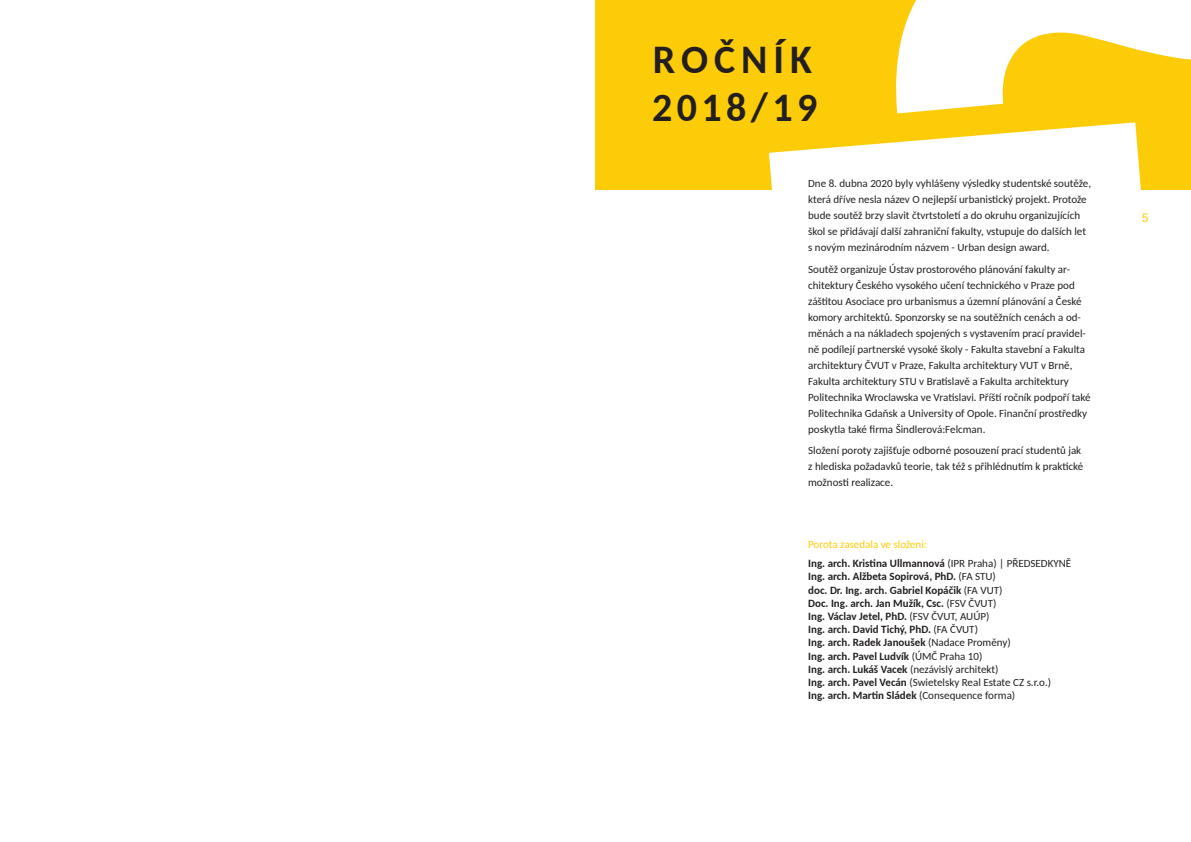
<style>
.page{position:relative;width:1191px;height:842px;background:#fff}
.page>*{position:absolute;margin:0;border:0;box-sizing:border-box;transform-origin:0 0}
.t1{font:700 40px/48px "Carlito";letter-spacing:.14em;color:#231f20}
.t2{font:12px "Arial";color:#fdcc09}
.odstavec{font:11px/16px "Carlito";color:#231f20}
.odstavec-2{font:700 11px/13.2px "Carlito";color:#231f20}
.odstavec-3{font:11px "Carlito";color:#fdcc09}
.s1{font-weight:400}
</style>
<div class="page">
<div style="left:595px;top:0;width:596px;height:190px;background:#fdcc09"></div>
<svg style="left:896px;top:0;width:295px;height:113px"></svg>
<svg style="left:769px;top:122px;width:372px;height:68px;fill:#fff"></svg>
<p class="t1" style="left:652px;top:34px;width:167px">ROČNÍK<br>2018/19</p>
<p class="odstavec" style="left:808px;top:175px;width:284px">Dne 8. dubna 2020 byly vyhlášeny výsledky studentské soutěže, která dříve nesla název O nejlepší urbanistický projekt. Protože bude soutěž brzy slavit čtvrtstoletí a do okruhu organizujících škol se přidávají další zahraniční fakulty, vstupuje do dalších let s novým mezinárodním názvem - Urban design award.</p>
<p class="odstavec" style="left:808px;top:260px;width:284px">Soutěž organizuje Ústav prostorového plánování fakulty ar&shy;chitektury Českého vysokého učení technického v Praze pod záštitou Asociace pro urbanismus a územní plánování a České komory architektů. Sponzorsky se na soutěžních cenách a od&shy;měnách a na nákladech spojených s vystavením prací pravidel&shy;ně podílejí partnerské vysoké školy - Fakulta stavební a Fakulta architektury ČVUT v Praze, Fakulta architektury VUT v Brně, Fakulta architektury STU v Bratislavě a Fakulta architektury Politechnika Wroclawska ve Vratislavi. Příští ročník podpoří také Politechnika Gdaňsk a University of Opole. Finanční prostředky poskytla také firma Šindlerová:Felcman.</p>
<p class="odstavec" style="left:808px;top:442px;width:277px">Složení poroty zajišťuje odborné posouzení prací studentů jak z hlediska požadavků teorie, tak též s přihlédnutím k praktické možnosti realizace.</p>
<p class="odstavec-3" style="left:808px;top:537px;width:120px">Porota zasedala ve složení:</p>
<p class="odstavec-2" style="left:808px;top:556px;width:264px">Ing. arch. Kristina Ullmannová <span class="s1">(IPR Praha) | PŘEDSEDKYNĚ </span>Ing. arch. Alžbeta Sopirová, PhD. <span class="s1">(FA STU)<br></span>doc. Dr. Ing. arch. Gabriel Kopáčik <span class="s1">(FA VUT)<br></span>Doc. Ing. arch. Jan Mužík, Csc. <span class="s1">(FSV ČVUT)<br></span>Ing. Václav Jetel, PhD. <span class="s1">(FSV ČVUT, AUÚP)<br></span>Ing. arch. David Tichý, PhD. <span class="s1">(FA ČVUT)<br></span>Ing. arch. Radek Janoušek <span class="s1">(Nadace Proměny)<br></span>Ing. arch. Pavel Ludvík <span class="s1">(ÚMČ Praha 10)<br></span>Ing. arch. Lukáš Vacek <span class="s1">(nezávislý architekt)<br></span>Ing. arch. Pavel Vecán <span class="s1">(Swietelsky Real Estate CZ s.r.o.)<br></span>Ing. arch. Martin Sládek <span class="s1">(Consequence forma)</span></p>
<p class="t2" style="left:1141px;top:209px;width:8px">5</p>
</div>
